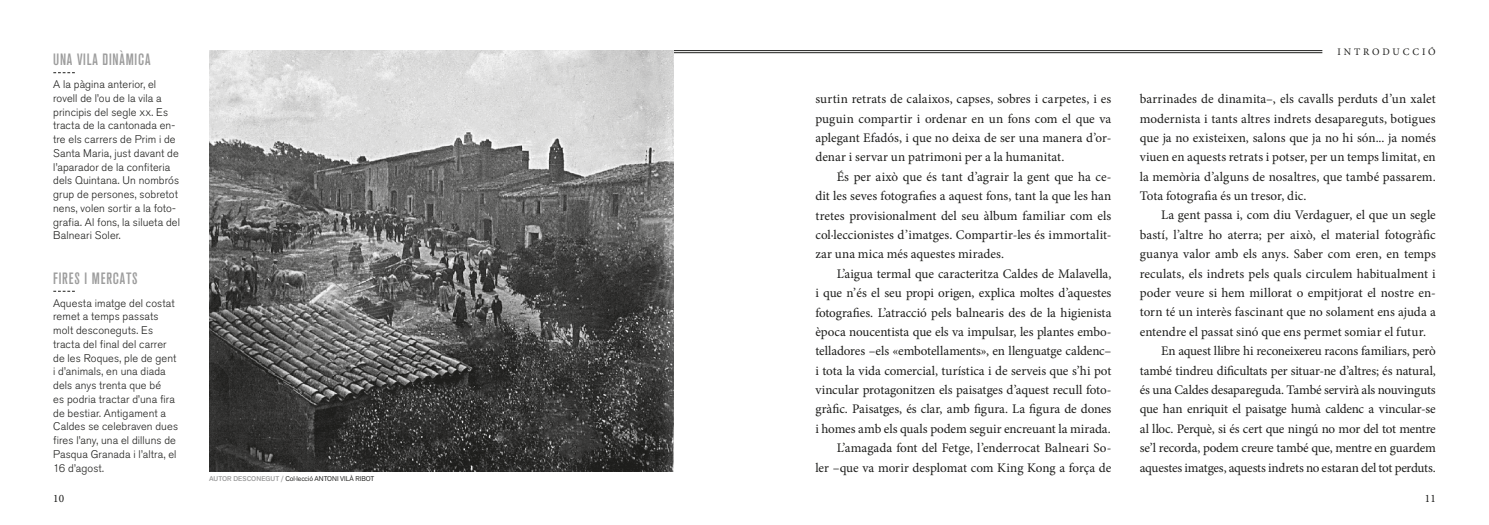
<style>
.page{position:relative;width:1489px;height:525px;background:#fff}
.page>*{position:absolute;margin:0;border:0;box-sizing:border-box;transform-origin:0 0}
.t1{font:500 condensed 16.25px "Akzidenz Grotesk BQ";letter-spacing:.05em;color:#9d9d9d}
.t2{font:13.12px/19.4px "Minion Pro";letter-spacing:-.005em;color:#1d1d1b;text-align:justify}
.t3{font:11.25px "Minion Pro";color:#1d1d1b}
.t4{font:300 11px/13.8px "Akzidenz Grotesk BQ";letter-spacing:.01em;color:#1d1d1b}
.t5{font:10px "Minion Pro";letter-spacing:.29em;color:#1d1d1b}
.t6{font:6.88px "Akzid Grtsk Next";color:#1d1d1b}
.s1{font-family:"Akzidenz Grotesk BQ Light SC";font-weight:400}
.s2{font-weight:500;color:#9d9d9d}
</style>
<div class="page">
<hr style="left:673px;top:50px;width:649px;height:1px;background:#1d1d1b">
<hr style="left:673px;top:52px;width:649px;height:1px;background:#1d1d1b">
<img style="left:209px;top:50px;width:464px;height:421px">
<svg style="left:53px;top:72px;width:22px;height:1px"></svg>
<svg style="left:53px;top:290px;width:22px;height:1px"></svg>
<p class="t1" style="left:53px;top:50px;width:99px">UNA VILA DINÀMICA</p>
<p class="t4" style="left:53px;top:78px;width:128px">A la pàgina anterior, el rovell de l’ou de la vila a principis del segle <span class="s1">xx</span>. Es tracta de la cantonada en&shy;tre els carrers de Prim i de<br>Santa Maria, just davant de l’aparador de la confiteria dels Quintana. Un nombrós grup de persones, sobretot nens, volen sortir a la foto&shy;grafia. Al fons, la silueta del<br>Balneari Soler.</p>
<p class="t1" style="left:53px;top:269px;width:86px">FIRES I MERCATS</p>
<p class="t4" style="left:53px;top:296px;width:126px">Aquesta imatge del costat remet a temps passats molt desconeguts. Es tracta del final del carrer de les Roques, ple de gent i d’animals, en una diada dels anys trenta que bé<br>es podria tractar d’una fira de bestiar. Antigament a<br>Caldes se celebraven dues fires l’any, una el dilluns de<br>Pasqua Granada i l’altra, el<br>16 d’agost.</p>
<p class="t6" style="left:209px;top:473px;width:166px"><span class="s2">AUTOR DESCONEGUT /</span> Col·lecció ANTONI VILÀ RIBOT</p>
<p class="t2" style="left:815px;top:89px;width:297px">surtin retrats de calaixos, capses, sobres i carpetes, i es puguin compartir i ordenar en un fons com el que va aplegant Efadós, i que no deixa de ser una manera d’or&shy;denar i servar un patrimoni per a la humanitat.</p>
<p class="t2" style="left:815px;top:167px;width:297px;text-indent:21px">És per això que és tant d’agrair la gent que ha ce&shy;dit les seves fotografies a aquest fons, tant la que les han tretes provisionalment del seu àlbum familiar com els col·leccionistes d’imatges. Compartir-les és immortalit&shy;zar una mica més aquestes mirades.</p>
<p class="t2" style="left:815px;top:264px;width:297px;text-align:right">L’aigua termal que caracteritza Caldes de Malavella,<br>i que n’és el seu propi origen, explica moltes d’aquestes fotografies. L’atracció pels balnearis des de la higienista època noucentista que els va impulsar, les plantes embo&shy;telladores –els «embotellaments», en llenguatge caldenc– i tota la vida comercial, turística i de serveis que s’hi pot vincular protagonitzen els paisatges d’aquest recull foto&shy;gràfic. Paisatges, és clar, amb figura. La figura de dones i homes amb els quals podem seguir encreuant la mirada.<br>L’amagada font del Fetge, l’enderrocat Balneari So-<br>ler –que va morir desplomat com King Kong a força de</p>
<p class="t5" style="left:1337px;top:45px;width:100px">INTRODUCCIÓ</p>
<p class="t2" style="left:1139px;top:89px;width:297px">barrinades de dinamita–, els cavalls perduts d’un xalet modernista i tants altres indrets desapareguts, botigues que ja no existeixen, salons que ja no hi són... ja només viuen en aquests retrats i potser, per un temps limitat, en la memòria d’alguns de nosaltres, que també passarem.<br>Tota fotografia és un tresor, dic.</p>
<p class="t2" style="left:1160px;top:205px;width:276px">La gent passa i, com diu Verdaguer, el que un segle</p>
<p class="t2" style="left:1139px;top:225px;width:297px">bastí, l’altre ho aterra; per això, el material fotogràfic</p>
<p class="t2" style="left:1139px;top:244px;width:297px">guanya valor amb els anys. Saber com eren, en temps</p>
<p class="t2" style="left:1139px;top:264px;width:297px">reculats, els indrets pels quals circulem habitualment i</p>
<p class="t2" style="left:1139px;top:283px;width:297px">poder veure si hem millorat o empitjorat el nostre en-</p>
<p class="t2" style="left:1139px;top:302px;width:297px">torn té un interès fascinant que no solament ens ajuda a</p>
<p class="t2" style="left:1139px;top:322px;width:288px">entendre el passat sinó que ens permet somiar el futur.</p>
<p class="t2" style="left:1160px;top:341px;width:276px">En aquest llibre hi reconeixereu racons familiars, però</p>
<p class="t2" style="left:1139px;top:360px;width:297px">també tindreu dificultats per situar-ne d’altres; és natural,</p>
<p class="t2" style="left:1139px;top:380px;width:297px">és una Caldes desapareguda. També servirà als nouvinguts</p>
<p class="t2" style="left:1139px;top:399px;width:297px">que han enriquit el paisatge humà caldenc a vincular-se</p>
<p class="t2" style="left:1139px;top:419px;width:297px">al lloc. Perquè, si és cert que ningú no mor del tot mentre</p>
<p class="t2" style="left:1139px;top:438px;width:297px">se’l recorda, podem creure també que, mentre en guardem</p>
<p class="t2" style="left:1139px;top:457px;width:297px">aquestes imatges, aquests indrets no estaran del tot perduts.</p>
<p class="t3" style="left:53px;top:491px;width:12px">10</p>
<p class="t3" style="left:1424px;top:491px;width:12px">11</p>
</div>
